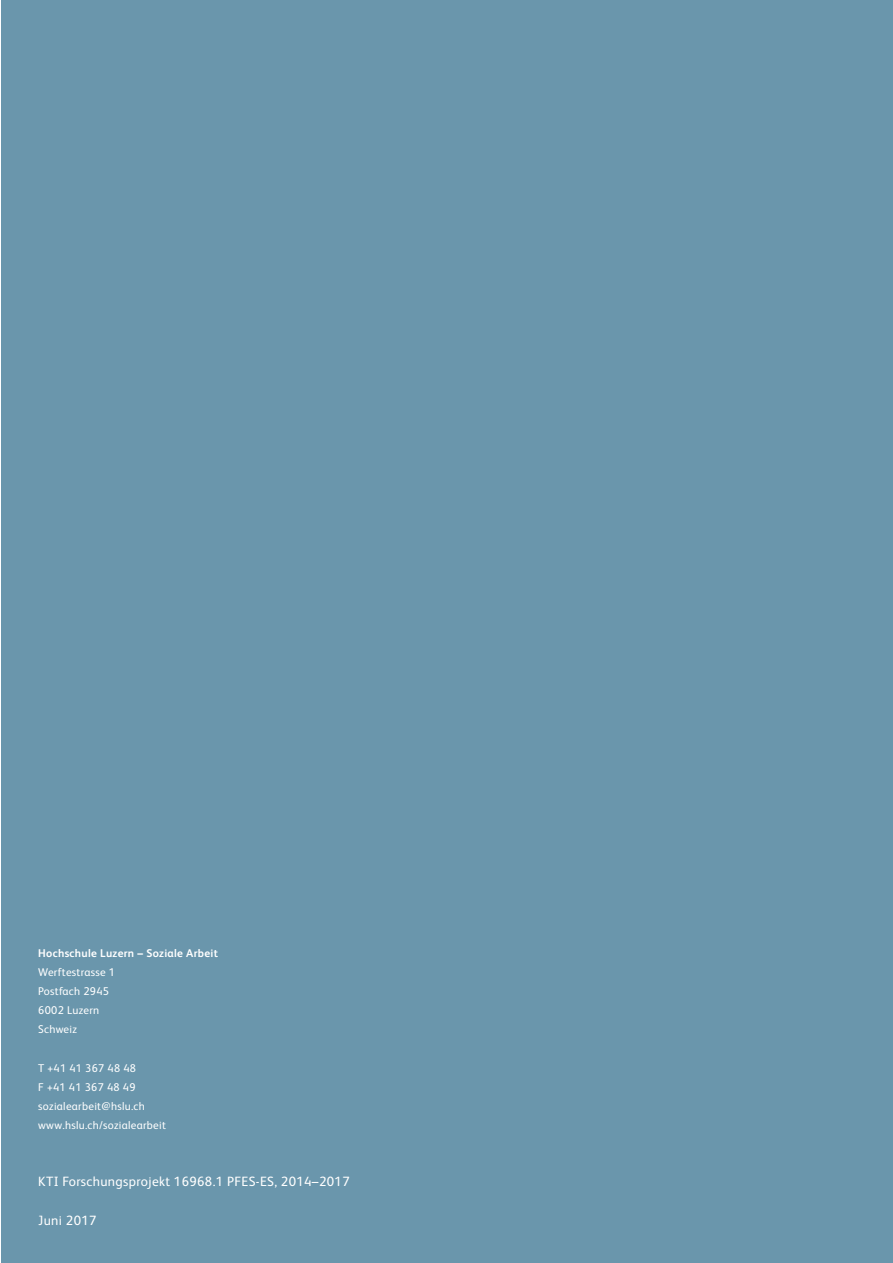
<style>
.page{position:relative;width:893px;height:1263px;background:#fff}
.page>*{position:absolute;margin:0;border:0;box-sizing:border-box;transform-origin:0 0}
.t1{font:13.5px "FS Albert";letter-spacing:.025em;color:#fff}
.t2{font:11.25px/19.2px "FS Albert";letter-spacing:.025em;color:#fff}
.t3{font:700 11.25px "FS Albert";letter-spacing:.025em;color:#fff}
</style>
<div class="page">
<div style="left:1px;top:0;width:892px;height:1263px;background:#6a96ac"></div>
<p class="t3" style="left:38px;top:945px;width:181px">Hochschule Luzern – Soziale Arbeit</p>
<p class="t2" style="left:38px;top:962px;width:78px">Werftestrasse 1<br>Postfach 2945<br>6002 Luzern<br>Schweiz</p>
<p class="t2" style="left:38px;top:1057px;width:129px">T +41 41 367 48 48<br>F +41 41 367 48 49 sozialearbeit@hslu.ch www.hslu.ch/sozialearbeit</p>
<p class="t1" style="left:38px;top:1173px;width:313px">KTI Forschungsprojekt 16968.1 PFES-ES, 2014–2017</p>
<p class="t1" style="left:38px;top:1211px;width:60px">Juni 2017</p>
</div>
